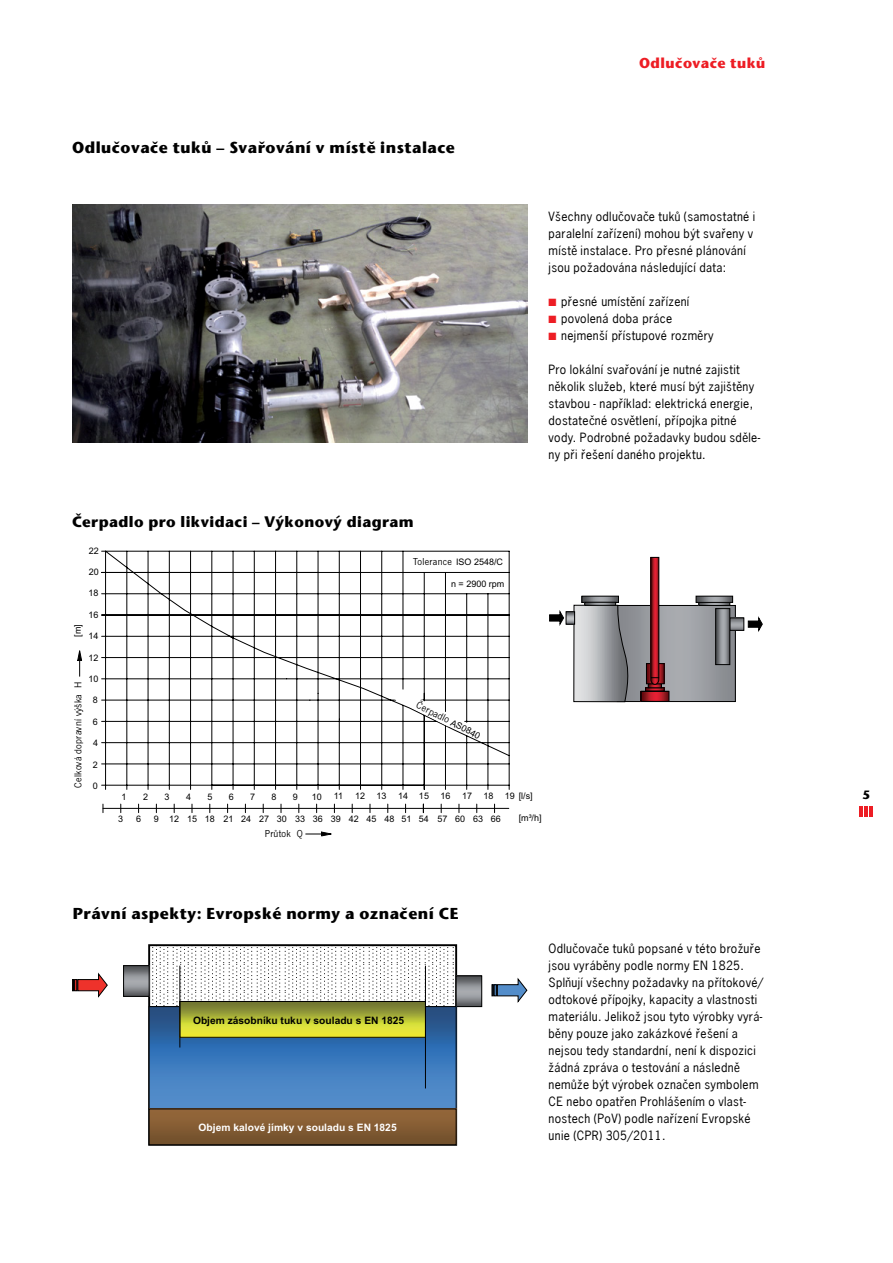
<style>
.page{position:relative;width:893px;height:1263px;background:#fff}
.page>*{position:absolute;margin:0;border:0;box-sizing:border-box;transform-origin:0 0}
.t1{font:700 15.75px "Stone Sans";letter-spacing:.03em;color:#000}
.t2{font:700 15px "Stone Sans";letter-spacing:.03em;color:#000}
.t3{font:700 14.25px "Stone Sans";letter-spacing:.03em;color:#ed1d24}
.t4{font:12px/17px "News Gothic";letter-spacing:.03em;color:#000}
.t5{font:700 12px "Stone Sans";color:#000}
.t6{font:10.5px "News Gothic TOT";letter-spacing:.025em;color:#000}
.t7{font:700 10.2px "Arial";color:#000}
.t8{font:700 10.2px "Arial";color:#fff}
.t9{font:9px "Arial";color:#000}
.s1{color:#ed1d24}
</style>
<div class="page">
<hr style="left:859px;top:806px;width:4px;height:10px;background:#ed1d24">
<hr style="left:864px;top:806px;width:4px;height:10px;background:#ed1d24">
<hr style="left:869px;top:806px;width:4px;height:10px;background:#ed1d24">
<img style="left:73px;top:204px;width:454px;height:238px">
<svg style="left:634px;top:607px;width:99px;height:93px;background:#999b9f"></svg>
<div style="left:617px;top:605px;width:118px;height:97px;border:1px solid #000"></div>
<svg style="left:732px;top:620px;width:10px;height:8px"></svg>
<div style="left:699px;top:602px;width:31px;height:4px;border:1px solid #000"></div>
<svg style="left:584px;top:598px;width:33px;height:2px"></svg>
<div style="left:582px;top:596px;width:37px;height:6px;border:1px solid #000"></div>
<svg style="left:698px;top:598px;width:33px;height:2px"></svg>
<div style="left:696px;top:596px;width:37px;height:6px;border:1px solid #000"></div>
<svg style="left:718px;top:610px;width:10px;height:53px"></svg>
<div style="left:716px;top:608px;width:14px;height:57px;border:1px solid #000"></div>
<svg style="left:549px;top:605px;width:85px;height:97px"></svg>
<svg style="left:748px;top:617px;width:15px;height:14px"></svg>
<svg style="left:648px;top:665px;width:14px;height:9px"></svg>
<div style="left:646px;top:663px;width:18px;height:21px;border:1px solid #000"></div>
<svg style="left:653px;top:559px;width:4px;height:115px"></svg>
<div style="left:651px;top:557px;width:8px;height:121px;border:1px solid #000"></div>
<svg style="left:641px;top:674px;width:28px;height:28px"></svg>
<div style="left:585px;top:602px;width:31px;height:3px;border:1px solid #000"></div>
<svg style="left:148px;top:944px;width:309px;height:202px"></svg>
<svg style="left:125px;top:967px;width:22px;height:28px"></svg>
<div style="left:123px;top:965px;width:26px;height:32px;border:1px solid #000"></div>
<svg style="left:458px;top:977px;width:22px;height:28px"></svg>
<div style="left:456px;top:975px;width:26px;height:32px;border:1px solid #000"></div>
<svg style="left:151px;top:1008px;width:303px;height:99px;background:#3f7ab9"></svg>
<svg style="left:151px;top:1110px;width:303px;height:33px;background:#835c33"></svg>
<div style="left:149px;top:1108px;width:307px;height:37px;border:1px solid #000"></div>
<svg style="left:182px;top:1003px;width:242px;height:32px;background:#b4b937"></svg>
<div style="left:180px;top:1001px;width:246px;height:36px;border:1px solid #000"></div>
<hr style="left:425px;top:966px;width:1px;height:122px;background:#000">
<hr style="left:180px;top:966px;width:1px;height:81px;background:#000">
<svg style="left:72px;top:973px;width:36px;height:25px"></svg>
<svg style="left:491px;top:978px;width:37px;height:25px"></svg>
<svg style="left:101px;top:551px;width:409px;height:239px"></svg>
<svg style="left:77px;top:650px;width:5px;height:26px"></svg>
<svg style="left:306px;top:832px;width:26px;height:4px"></svg>
<hr style="left:103px;top:808px;width:214px;height:1px;background:#000">
<hr style="left:317px;top:808px;width:192px;height:1px;background:#000">
<div style="left:406px;top:556px;width:46px;height:11px;background:#fff"></div>
<svg style="left:393px;top:688px;width:61px;height:39px"></svg>
<h1 class="t1" style="left:72px;top:138px;width:384px">Odlučovače tuků – Svařování v místě instalace</h1>
<p class="t2" style="left:72px;top:513px;width:343px">Čerpadlo pro likvidaci – Výkonový diagram</p>
<p class="t9" style="left:89px;top:545px;width:12px">22</p>
<p class="t9" style="left:89px;top:566px;width:12px">20</p>
<p class="t9" style="left:88px;top:587px;width:12px">18</p>
<p class="t9" style="left:88px;top:609px;width:12px">16</p>
<p class="t9" style="left:72px;top:637px;width:14px;rotate:-90deg">[m]</p>
<p class="t9" style="left:88px;top:630px;width:12px">14</p>
<p class="t9" style="left:88px;top:652px;width:12px">12</p>
<p class="t9" style="left:88px;top:673px;width:12px">10</p>
<p class="t6" style="left:72px;top:788px;width:107px;rotate:-90deg">Celková dopravní výška H</p>
<p class="t9" style="left:71px;top:774px;width:93px;rotate:-90deg">Total delivery height H</p>
<p class="t9" style="left:93px;top:694px;width:7px">8</p>
<p class="t9" style="left:93px;top:716px;width:7px">6</p>
<p class="t9" style="left:93px;top:737px;width:7px">4</p>
<p class="t9" style="left:93px;top:758px;width:7px">2</p>
<p class="t9" style="left:93px;top:780px;width:7px">0</p>
<p class="t6" style="left:413px;top:556px;width:40px">Tolerance</p>
<p class="t9" style="left:408px;top:556px;width:97px">Tolerances ISO 2548/C</p>
<p class="t9" style="left:451px;top:577px;width:55px">n = 2900 rpm</p>
<p class="t9" style="left:399px;top:688px;width:95px;rotate:27deg">Disposal pump AS0840</p>
<p class="t6" style="left:420px;top:699px;width:38px;rotate:27deg">Čerpadlo</p>
<p class="t3" style="left:639px;top:55px;width:128px">Odlučovače tuků</p>
<p class="t4" style="left:549px;top:208px;width:208px">Všechny odlučovače tuků (samostatné i paralelní zařízení) mohou být svařeny v místě instalace. Pro přesné plánování jsou požadována následující data:</p>
<p class="t4" style="left:549px;top:293px;width:142px"><span class="s1">■</span> přesné umístění zařízení</p>
<p class="t4" style="left:549px;top:310px;width:125px"><span class="s1">■</span> povolená doba práce</p>
<p class="t4" style="left:549px;top:327px;width:167px"><span class="s1">■</span> nejmenší přístupové rozměry</p>
<p class="t4" style="left:549px;top:361px;width:213px">Pro lokální svařování je nutné zajistit několik služeb, které musí být zajištěny stavbou - například: elektrická energie, dostatečné osvětlení, přípojka pitné vody. Podrobné požadavky budou sděle&shy;ny při řešení daného projektu.</p>
<p class="t9" style="left:505px;top:790px;width:29px">19 [l/s]</p>
<p class="t9" style="left:441px;top:790px;width:12px">16</p>
<p class="t9" style="left:462px;top:790px;width:12px">17</p>
<p class="t9" style="left:483px;top:790px;width:12px">18</p>
<p class="t9" style="left:437px;top:813px;width:65px">57 60 63 66</p>
<p class="t9" style="left:334px;top:790px;width:11px">11</p>
<p class="t9" style="left:355px;top:790px;width:12px">12</p>
<p class="t9" style="left:377px;top:790px;width:12px">13</p>
<p class="t9" style="left:398px;top:790px;width:32px">14 15</p>
<p class="t9" style="left:295px;top:813px;width:101px">33 36 39 42 45 48</p>
<p class="t9" style="left:519px;top:812px;width:25px">[m³/h]</p>
<p class="t9" style="left:121px;top:791px;width:7px">1</p>
<p class="t9" style="left:143px;top:791px;width:7px">2</p>
<p class="t9" style="left:165px;top:791px;width:7px">3</p>
<p class="t9" style="left:186px;top:791px;width:7px">4</p>
<p class="t9" style="left:207px;top:791px;width:7px">5</p>
<p class="t9" style="left:229px;top:791px;width:7px">6</p>
<p class="t9" style="left:250px;top:791px;width:7px">7</p>
<p class="t9" style="left:272px;top:791px;width:7px">8</p>
<p class="t9" style="left:293px;top:791px;width:7px">9</p>
<p class="t9" style="left:312px;top:791px;width:12px">10</p>
<p class="t9" style="left:252px;top:828px;width:51px">Flow rate Q</p>
<p class="t9" style="left:419px;top:812px;width:12px">54</p>
<p class="t9" style="left:401px;top:813px;width:12px">51</p>
<p class="t9" style="left:118px;top:813px;width:7px">3</p>
<p class="t9" style="left:277px;top:813px;width:12px">30</p>
<p class="t9" style="left:136px;top:813px;width:7px">6</p>
<p class="t9" style="left:154px;top:813px;width:117px">9 12 15 18 21 24 27</p>
<p class="t6" style="left:265px;top:828px;width:39px">Průtok Q</p>
<h1 class="t1" style="left:73px;top:904px;width:387px">Právní aspekty: Evropské normy a označení CE</h1>
<p class="t7" style="left:193px;top:1013px;width:213px">Objem zásobníku tuku v souladu s EN 1825</p>
<p class="t8" style="left:199px;top:1120px;width:200px">Objem kalové jímky v souladu s EN 1825</p>
<p class="t4" style="left:549px;top:939px;width:216px">Odlučovače tuků popsané v této brožuře jsou vyráběny podle normy EN 1825.<br>Splňují všechny požadavky na přítokové/ odtokové přípojky, kapacity a vlastnosti materiálu. Jelikož jsou tyto výrobky vyrá&shy;běny pouze jako zakázkové řešení a nejsou tedy standardní, není k dispozici žádná zpráva o testování a následně nemůže být výrobek označen symbolem CE nebo opatřen Prohlášením o vlast&shy;nostech (PoV) podle nařízení Evropské unie (CPR) 305/2011.</p>
<p class="t5" style="left:862px;top:788px;width:9px">5</p>
</div>
